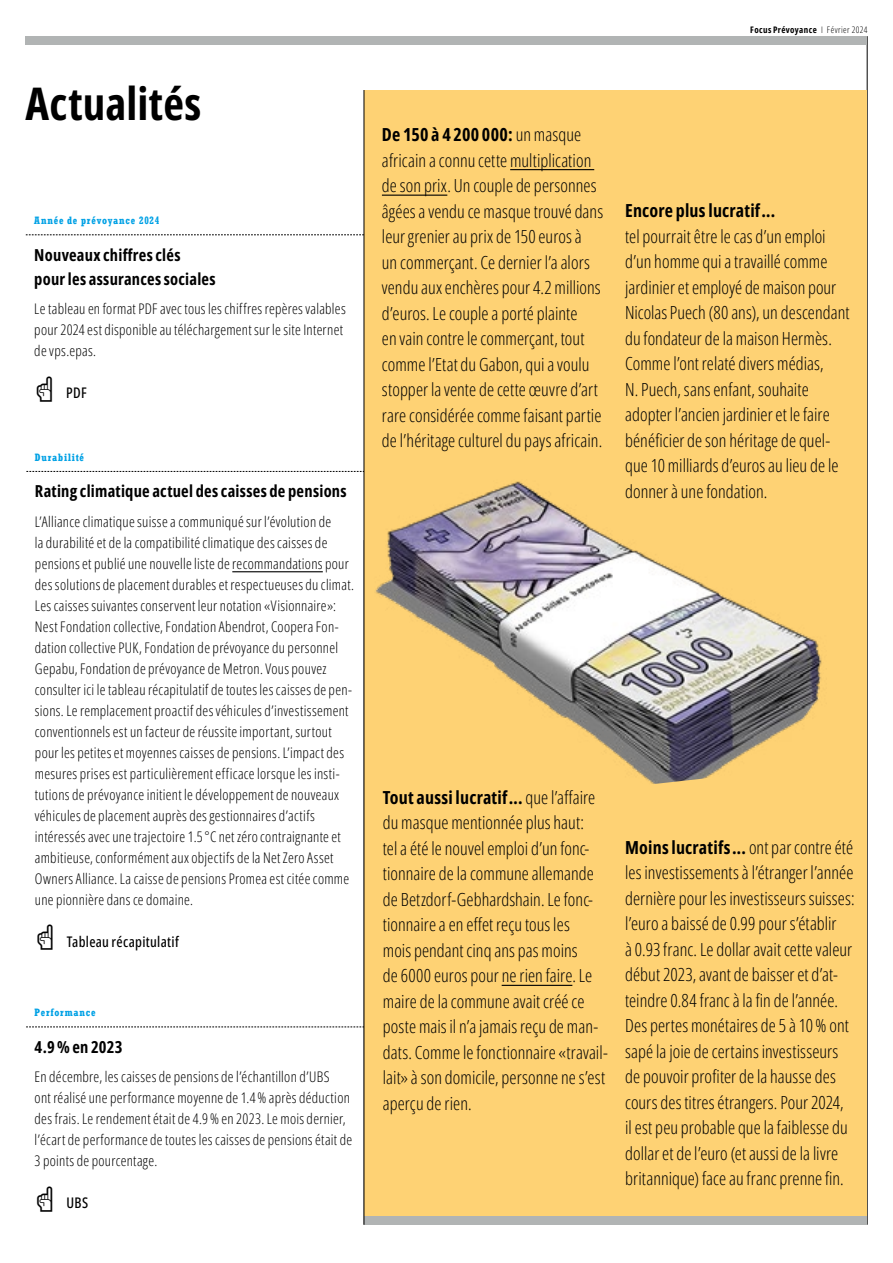
<style>
.page{position:relative;width:893px;height:1263px;background:#fff}
.page>*{position:absolute;margin:0;border:0;box-sizing:border-box;transform-origin:0 0}
.t1{font:700 45px "Open Sans Condensed";letter-spacing:.005em;color:#000}
.t2{font:300 18px/25.5px "Open Sans Condensed";letter-spacing:.005em;color:#000}
.t3{font:700 18px "Open Sans Condensed";letter-spacing:.01em;color:#000}
.t4{font:700 16.5px/24px "Open Sans Condensed";letter-spacing:.015em;color:#000}
.t5{font:300 14.7px/21px "Open Sans Condensed";letter-spacing:.02em;color:#000}
.t6{font:500 14.7px "Open Sans Condensed";letter-spacing:.02em;color:#000}
.t7{font:700 condensed 10.5px "Rockwell";letter-spacing:.075em;color:#00a1e5}
.t8{font:700 9px "Open Sans Condensed";letter-spacing:.04em;color:#000}
.s1{font-weight:300}
.s2{font-weight:700}
</style>
<div class="page">
<hr style="left:867px;top:36px;width:1px;height:1189px;background:#000">
<div style="left:26px;top:36px;width:841px;height:9px;background:#b1b4b4"></div>
<svg style="left:26px;top:471px;width:338px;height:1px"></svg>
<hr style="left:232px;top:571px;width:91px;height:1px;background:#000">
<svg style="left:26px;top:234px;width:338px;height:1px"></svg>
<svg style="left:26px;top:1026px;width:338px;height:1px"></svg>
<div style="left:364px;top:90px;width:503px;height:1135px;background:#fed274"></div>
<div style="left:364px;top:1216px;width:503px;height:9px;background:#b1b4b4"></div>
<hr style="left:364px;top:90px;width:1px;height:1135px;background:#000">
<img style="left:375px;top:481px;width:447px;height:303px">
<hr style="left:510px;top:169px;width:84px;height:1px;background:#000">
<hr style="left:382px;top:195px;width:65px;height:1px;background:#000">
<hr style="left:502px;top:985px;width:70px;height:1px;background:#000">
<h1 class="t1" style="left:26px;top:72px;width:177px">Actualités</h1>
<p class="t7" style="left:34px;top:214px;width:127px">Année de prévoyance 2024</p>
<p class="t4" style="left:34px;top:242px;width:183px">Nouveaux chiffres clés pour les assurances sociales</p>
<p class="t5" style="left:34px;top:298px;width:313px">Le tableau en format PDF avec tous les chiffres repères valables pour 2024 est disponible au téléchargement sur le site Internet de vps.epas.</p>
<p class="t6" style="left:66px;top:383px;width:22px">PDF</p>
<p class="t7" style="left:35px;top:451px;width:51px">Durabilité</p>
<p class="t4" style="left:35px;top:479px;width:313px">Rating climatique actuel des caisses de pensions</p>
<p class="t5" style="left:35px;top:510px;width:321px">L’Alliance climatique suisse a communiqué sur l’évolution de<br>la durabilité et de la compatibilité climatique des caisses de pensions et publié une nouvelle liste de recommandations pour des solutions de placement durables et respectueuses du climat.<br>Les caisses suivantes conservent leur notation «Visionnaire»:<br>Nest Fondation collective, Fondation Abendrot, Coopera Fon&shy;dation collective PUK, Fondation de prévoyance du personnel Gepabu, Fondation de prévoyance de Metron. Vous pouvez consulter ici le tableau récapitulatif de toutes les caisses de pen&shy;sions. Le remplacement proactif des véhicules d’investissement conventionnels est un facteur de réussite important, surtout pour les petites et moyennes caisses de pensions. L’impact des mesures prises est particulièrement efficace lorsque les insti&shy;tutions de prévoyance initient le développement de nouveaux véhicules de placement auprès des gestionnaires d’actifs intéressés avec une trajectoire 1.5°C net zéro contraignante et ambitieuse, conformément aux objectifs de la Net Zero Asset Owners Alliance. La caisse de pensions Promea est citée comme une pionnière dans ce domaine.</p>
<p class="t6" style="left:67px;top:931px;width:114px">Tableau récapitulatif</p>
<p class="t7" style="left:35px;top:1006px;width:63px">Performance</p>
<p class="t4" style="left:35px;top:1034px;width:89px">4.9 % en 2023</p>
<p class="t5" style="left:35px;top:1066px;width:319px">En décembre, les caisses de pensions de l’échantillon d’UBS<br>ont réalisé une performance moyenne de 1.4% après déduction des frais. Le rendement était de 4.9 % en 2023. Le mois dernier, l’écart de performance de toutes les caisses de pensions était de 3 points de pourcentage.</p>
<p class="t6" style="left:67px;top:1193px;width:23px">UBS</p>
<p class="t8" style="left:750px;top:24px;width:119px">Focus Prévoyance <span class="s1">I Février 2024</span></p>
<p class="t2" style="left:382px;top:121px;width:223px"><span class="s2">De 150 à 4 200 000:</span> un masque africain a connu cette multiplication de son prix. Un couple de personnes âgées a vendu ce masque trouvé dans leur grenier au prix de 150 euros à<br>un commerçant. Ce dernier l’a alors vendu aux enchères pour 4.2 millions d’euros. Le couple a porté plainte<br>en vain contre le commerçant, tout comme l’Etat du Gabon, qui a voulu stopper la vente de cette œuvre d’art rare considérée comme faisant partie de l’héritage culturel du pays africain.</p>
<p class="t3" style="left:625px;top:198px;width:152px">Encore plus lucratif…</p>
<p class="t2" style="left:625px;top:223px;width:226px">tel pourrait être le cas d’un emploi d’un homme qui a travaillé comme jardinier et employé de maison pour Nicolas Puech (80 ans), un descendant du fondateur de la maison Hermès.<br>Comme l’ont relaté divers médias,<br>N. Puech, sans enfant, souhaite adopter l’ancien jardinier et le faire bénéficier de son héritage de quel&shy;que 10 milliards d’euros au lieu de le donner à une fondation.</p>
<p class="t2" style="left:383px;top:784px;width:227px"><span class="s2">Tout aussi lucratif…</span> que l’affaire du masque mentionnée plus haut:<br>tel a été le nouvel emploi d’un fonc&shy;tionnaire de la commune allemande de Betzdorf-Gebhardshain. Le fonc&shy;tionnaire a en effet reçu tous les<br>mois pendant cinq ans pas moins<br>de 6000 euros pour ne rien faire. Le maire de la commune avait créé ce poste mais il n’a jamais reçu de man&shy;dats. Comme le fonctionnaire «travail&shy;lait» à son domicile, personne ne s’est aperçu de rien.</p>
<p class="t2" style="left:625px;top:834px;width:231px"><span class="s2">Moins lucratifs…</span> ont par contre été les investissements à l’étranger l’année dernière pour les investisseurs suisses: l’euro a baissé de 0.99 pour s’établir<br>à 0.93 franc. Le dollar avait cette valeur début 2023, avant de baisser et d’at&shy;teindre 0.84 franc à la fin de l’année.<br>Des pertes monétaires de 5 à 10 % ont sapé la joie de certains investisseurs de pouvoir profiter de la hausse des cours des titres étrangers. Pour 2024, il est peu probable que la faiblesse du dollar et de l’euro (et aussi de la livre britannique) face au franc prenne fin.</p>
</div>
